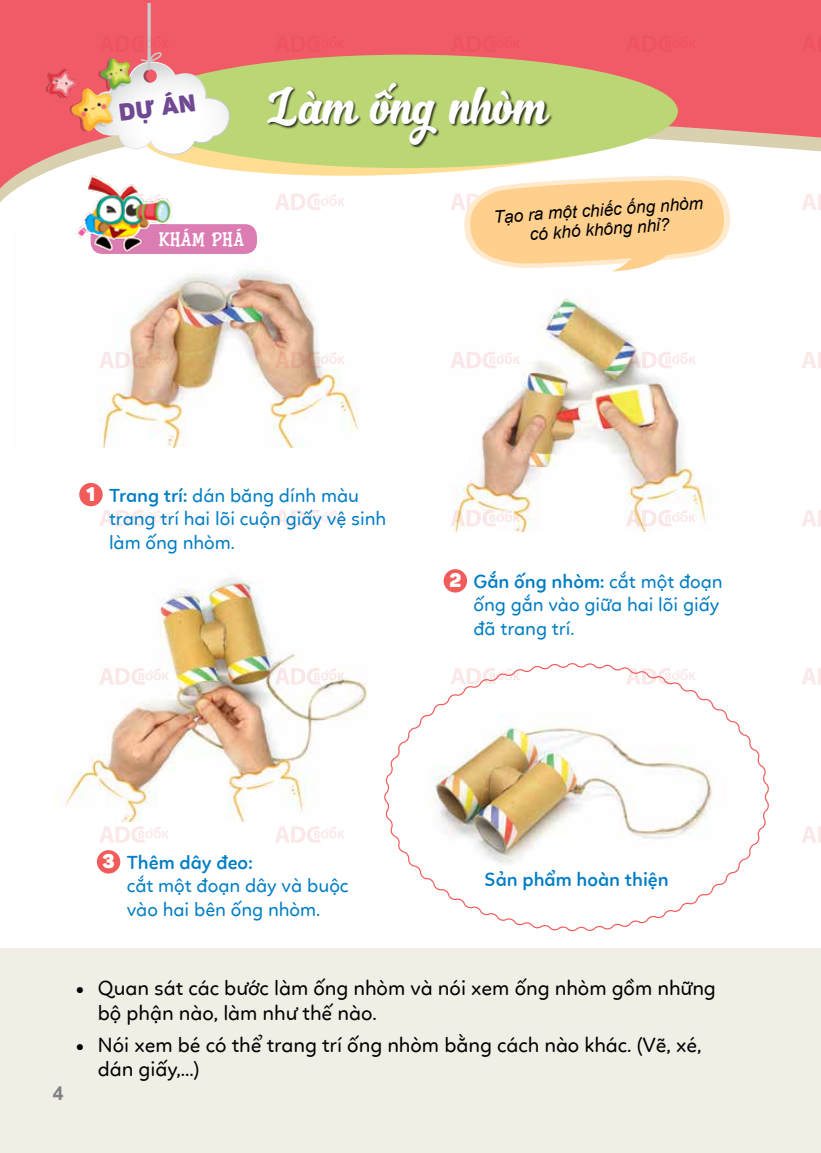
<style>
.page{position:relative;width:821px;height:1153px;background:#fff}
.page>*{position:absolute;margin:0;border:0;box-sizing:border-box;transform-origin:0 0}
.t1{font:40.5px "i Ciel Nabila";color:#fff}
.t2{font:900 24px "i Ciel Panton";color:#714993}
.t3{font:21px/24.2px "r 0 c 0 i Linotte";color:#000}
.t4{font:19.5px/23.4px "r 0 c 0 i Linotte";color:#007dc5}
.t5{font:600 19.5px "r 0 c 0 i Linotte";color:#007dc5}
.t6{font:700 19.5px "i Ciel Cucho";color:#fff}
.t7{font:700 19.5px "Arial";color:#808285}
.t8{font:italic 17.25px/19.5px "Arial";color:#000;text-align:center}
.s1{font-family:"i Ciel Panton";font-weight:900;color:#fff}
.s2{font-weight:600}
</style>
<div class="page">
<img style="left:76px;top:232px;width:282px;height:215px">
<img style="left:453px;top:296px;width:260px;height:236px">
<img style="left:55px;top:578px;width:312px;height:243px">
<svg style="left:0;top:0;width:821px;height:189px;background:#f17880"></svg>
<svg style="left:141px;top:69px;width:538px;height:112px"></svg>
<div style="left:134px;top:55px;width:544px;height:113px;background:#bbd675;border-radius:50%"></div>
<img style="left:34px;top:49px;width:51px;height:93px">
<svg style="left:85px;top:3px;width:148px;height:154px"></svg>
<svg style="left:275px;top:35px;width:70px;height:17px"></svg>
<svg style="left:450px;top:35px;width:70px;height:17px"></svg>
<svg style="left:626px;top:35px;width:70px;height:17px"></svg>
<svg style="left:801px;top:35px;width:20px;height:17px"></svg>
<svg style="left:275px;top:193px;width:69px;height:17px"></svg>
<svg style="left:802px;top:194px;width:19px;height:16px"></svg>
<svg style="left:99px;top:351px;width:70px;height:17px"></svg>
<svg style="left:275px;top:351px;width:70px;height:17px"></svg>
<svg style="left:451px;top:351px;width:69px;height:17px"></svg>
<svg style="left:626px;top:351px;width:70px;height:17px"></svg>
<svg style="left:802px;top:352px;width:19px;height:16px"></svg>
<svg style="left:100px;top:510px;width:69px;height:16px"></svg>
<svg style="left:275px;top:510px;width:69px;height:16px"></svg>
<svg style="left:451px;top:509px;width:69px;height:17px"></svg>
<svg style="left:626px;top:509px;width:70px;height:17px"></svg>
<svg style="left:802px;top:510px;width:19px;height:16px"></svg>
<svg style="left:99px;top:668px;width:70px;height:16px"></svg>
<svg style="left:275px;top:668px;width:70px;height:16px"></svg>
<svg style="left:802px;top:668px;width:19px;height:16px"></svg>
<svg style="left:100px;top:826px;width:69px;height:16px"></svg>
<svg style="left:275px;top:826px;width:69px;height:16px"></svg>
<svg style="left:802px;top:826px;width:19px;height:16px"></svg>
<div style="left:0;top:948px;width:821px;height:204px;background:#f1eee6"></div>
<div style="left:267px;top:82px;width:286px;height:66px;background:#000;opacity:.75"></div>
<svg style="left:450px;top:175px;width:283px;height:96px"></svg>
<div style="left:79px;top:483px;width:24px;height:23px;background:#f15b59;border-radius:50%"></div>
<div style="left:91px;top:224px;width:166px;height:30px;background:#db7cb2;border-radius:12px"></div>
<img style="left:77px;top:168px;width:100px;height:90px">
<svg style="left:384px;top:663px;width:385px;height:269px"></svg>
<div style="left:97px;top:850px;width:23px;height:23px;background:#f15b59;border-radius:50%"></div>
<div style="left:443px;top:569px;width:24px;height:23px;background:#f15b59;border-radius:50%"></div>
<p class="t2" style="left:117px;top:94px;width:78px;rotate:-7deg">DỰ ÁN</p>
<h1 class="t1" style="left:266px;top:86px;width:282px">Làm ống nhòm</h1>
<p class="t6" style="left:159px;top:225px;width:88px">KHÁM PHÁ</p>
<p class="t8" style="left:493px;top:208px;width:211px;rotate:-4deg">Tạo ra một chiếc ống nhòm có khó không nhỉ?</p>
<p class="t4" style="left:109px;top:481px;width:279px;text-indent:-22px"><span class="s1">1</span> <span class="s2">Trang trí:</span> dán băng dính màu trang trí hai lõi cuộn giấy vệ sinh làm ống nhòm.</p>
<p class="t4" style="left:473px;top:567px;width:251px;text-indent:-24px"><span class="s1">2</span> <span class="s2">Gắn ống nhòm:</span> cắt một đoạn ống gắn vào giữa hai lõi giấy đã trang trí.</p>
<p class="t4" style="left:127px;top:848px;width:223px;text-indent:-24px"><span class="s1">3</span> <span class="s2">Thêm dây đeo:<br></span>cắt một đoạn dây và buộc vào hai bên ống nhòm.</p>
<p class="t5" style="left:484px;top:863px;width:186px">Sản phẩm hoàn thiện</p>
<p class="t7" style="left:53px;top:1079px;width:12px">4</p>
<p class="t3" style="left:98px;top:973px;width:619px;text-indent:-21px">• Quan sát các bước làm ống nhòm và nói xem ống nhòm gồm những bộ phận nào, làm như thế nào.</p>
<p class="t3" style="left:98px;top:1030px;width:605px;text-indent:-21px">• Nói xem bé có thể trang trí ống nhòm bằng cách nào khác. (Vẽ, xé, dán giấy,...)</p>
</div>
